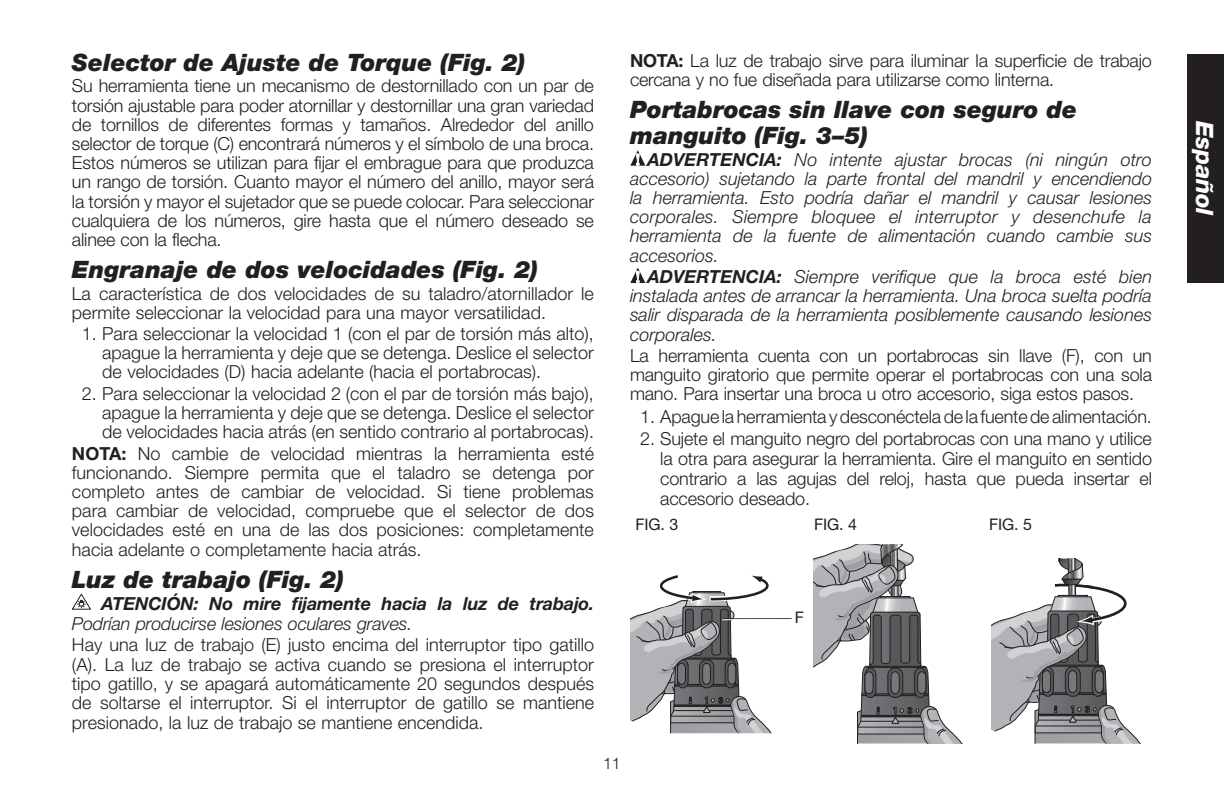
<style>
.page{position:relative;width:1224px;height:792px;background:#fff}
.page>*{position:absolute;margin:0;border:0;box-sizing:border-box;transform-origin:0 0}
._01-Headline{font:italic 900 24px/26px "Helvetica Neue LT Std";color:#231f20}
.t1{font:italic 800 24px "Helvetica Neue LT Std";letter-spacing:-.02em;color:#fff}
._03-BodyText{font:300 18px/19.2px "Helvetica Neue LT Std";color:#231f20;text-align:justify}
._04-BodyList{font:300 18px/19.2px "Helvetica Neue LT Std";letter-spacing:-.01em;color:#231f20;text-align:justify}
._10-Warning_Caution{font:italic 300 18px/19.2px "Helvetica Neue LT Std";color:#231f20;text-align:justify}
._03-BodyText-2{font:italic 300 18px/19.2px "Helvetica Neue LT Std";color:#231f20;text-align:justify}
._10-Warning_Caution-2{font:italic 700 18px/20px "Helvetica Neue LT Std";letter-spacing:-.01em;color:#231f20}
._05-Callout{font:16px "Helvetica Neue LT Std";letter-spacing:-.01em;color:#231f20}
.t2{font:300 16px "Helvetica Neue LT Std";color:#231f20}
.s1{font-weight:700}
.s2{font-weight:300}
</style>
<div class="page">
<div style="left:1187px;top:54px;width:37px;height:228px;background:#231f20"></div>
<svg style="left:72px;top:594px;width:19px;height:16px"></svg>
<svg style="left:630px;top:150px;width:15px;height:16px"></svg>
<svg style="left:630px;top:268px;width:15px;height:15px"></svg>
<svg style="left:630px;top:575px;width:142px;height:159px"></svg>
<svg style="left:814px;top:544px;width:149px;height:200px"></svg>
<svg style="left:991px;top:559px;width:150px;height:185px"></svg>
<hr style="left:722px;top:618px;width:70px;height:1px;background:#231f20">
<hr style="left:722px;top:619px;width:72px;height:1px;background:#fff">
<p class="_01-Headline" style="left:72px;top:49px;width:455px">Selector de Ajuste de Torque (Fig. 2)</p>
<p class="_03-BodyText" style="left:72px;top:76px;width:524px">Su herramienta tiene un mecanismo de destornillado con un par de torsión ajustable para poder atornillar y destornillar una gran variedad de tornillos de diferentes formas y tamaños. Alrededor del anillo selector de torque (C) encontrará números y el símbolo de una broca.<br>Estos números se utilizan para fijar el embrague para que produzca un rango de torsión. Cuanto mayor el número del anillo, mayor será la torsión y mayor el sujetador que se puede colocar. Para seleccionar cualquiera de los números, gire hasta que el número deseado se alinee con la flecha.</p>
<p class="_01-Headline" style="left:72px;top:256px;width:468px">Engranaje de dos velocidades (Fig. 2)</p>
<p class="_03-BodyText" style="left:72px;top:283px;width:523px">La característica de dos velocidades de su taladro/atornillador le permite seleccionar la velocidad para una mayor versatilidad.</p>
<p class="_04-BodyList" style="left:102px;top:324px;width:493px;text-indent:-20px">1. Para seleccionar la velocidad 1 (con el par de torsión más alto), apague la herramienta y deje que se detenga. Deslice el selector de velocidades (D) hacia adelante (hacia el portabrocas).</p>
<p class="_04-BodyList" style="left:102px;top:383px;width:493px;text-indent:-20px">2. Para seleccionar la velocidad 2 (con el par de torsión más bajo), apague la herramienta y deje que se detenga. Deslice el selector de velocidades hacia atrás (en sentido contrario al portabrocas).</p>
<p class="_03-BodyText" style="left:72px;top:443px;width:524px"><span class="s1">NOTA:</span> No cambie de velocidad mientras la herramienta esté funcionando. Siempre permita que el taladro se detenga por completo antes de cambiar de velocidad. Si tiene problemas para cambiar de velocidad, compruebe que el selector de dos velocidades esté en una de las dos posiciones: completamente hacia adelante o completamente hacia atrás.</p>
<p class="_01-Headline" style="left:72px;top:566px;width:274px">Luz de trabajo (Fig. 2)</p>
<p class="_10-Warning_Caution-2" style="left:72px;top:593px;width:524px;text-indent:29px">ATENCIÓN: No mire fijamente hacia la luz de trabajo.<br><span class="s2">Podrían producirse lesiones oculares graves.</span></p>
<p class="_03-BodyText" style="left:72px;top:635px;width:524px">Hay una luz de trabajo (E) justo encima del interruptor tipo gatillo (A). La luz de trabajo se activa cuando se presiona el interruptor tipo gatillo, y se apagará automáticamente 20 segundos después de soltarse el interruptor. Si el interruptor de gatillo se mantiene presionado, la luz de trabajo se mantiene encendida.</p>
<p class="t2" style="left:603px;top:754px;width:19px">11</p>
<p class="_03-BodyText" style="left:630px;top:50px;width:523px"><span class="s1">NOTA:</span> La luz de trabajo sirve para iluminar la superficie de trabajo cercana y no fue diseñada para utilizarse como linterna.</p>
<p class="_01-Headline" style="left:630px;top:96px;width:449px">Portabrocas sin llave con seguro de manguito (Fig. 3–5)</p>
<p class="_10-Warning_Caution" style="left:630px;top:149px;width:524px;text-indent:17px"><span class="s1">ADVERTENCIA:</span> No intente ajustar brocas (ni ningún otro accesorio) sujetando la parte frontal del mandril y encendiendo la herramienta. Esto podría dañar el mandril y causar lesiones corporales. Siempre bloquee el interruptor y desenchufe la herramienta de la fuente de alimentación cuando cambie sus accesorios.</p>
<p class="_03-BodyText-2" style="left:630px;top:267px;width:524px;text-indent:17px"><span class="s1">ADVERTENCIA:</span> Siempre verifique que la broca esté bien instalada antes de arrancar la herramienta. Una broca suelta podría salir disparada de la herramienta posiblemente causando lesiones corporales.</p>
<p class="_03-BodyText" style="left:630px;top:346px;width:524px">La herramienta cuenta con un portabrocas sin llave (F), con un manguito giratorio que permite operar el portabrocas con una sola mano. Para insertar una broca u otro accesorio, siga estos pasos.</p>
<p class="_04-BodyList" style="left:640px;top:406px;width:513px">1. Apague la herramienta y desconéctela de la fuente de alimentación.</p>
<p class="_04-BodyList" style="left:660px;top:428px;width:493px;line-height:20px;text-indent:-20px">2. Sujete el manguito negro del portabrocas con una mano y utilice la otra para asegurar la herramienta. Gire el manguito en sentido contrario a las agujas del reloj, hasta que pueda insertar el accesorio deseado.</p>
<p class="_05-Callout" style="left:814px;top:515px;width:44px">FIG. 4</p>
<p class="_05-Callout" style="left:989px;top:515px;width:44px">FIG. 5</p>
<p class="_05-Callout" style="left:636px;top:515px;width:44px">FIG. 3</p>
<p class="_05-Callout" style="left:795px;top:608px;width:11px">F</p>
<h1 class="t1" style="left:1219px;top:121px;width:96px;rotate:90deg">Español</h1>
</div>
